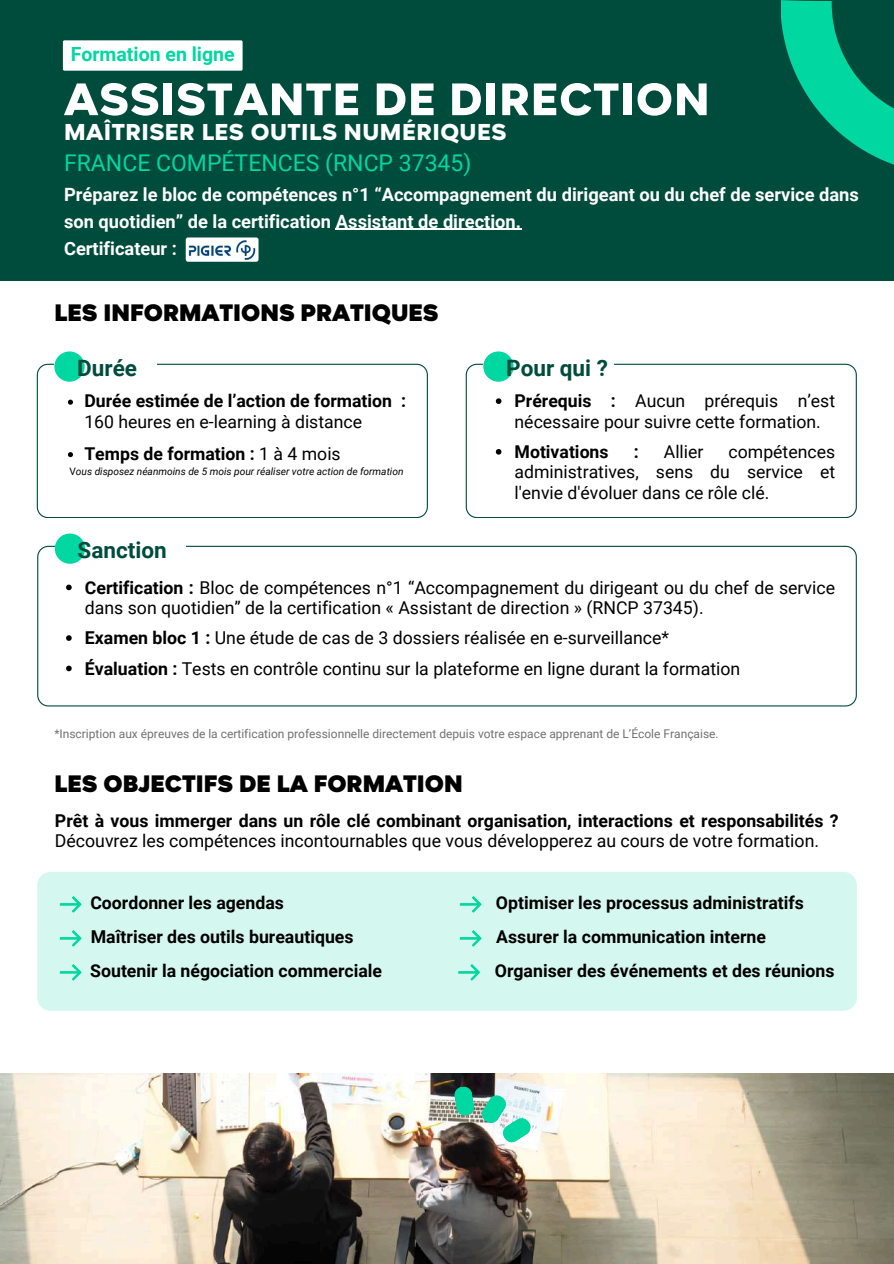
<style>
.page{position:relative;width:894px;height:1264px;background:#fff}
.page>*{position:absolute;margin:0;border:0;box-sizing:border-box;transform-origin:0 0}
.t1{font:800 51.6px "Magenos";letter-spacing:.02em;color:#fff}
.t2{font:900 27px "Magenos";color:#000}
.t3{font:800 26.1px "Magenos";letter-spacing:.02em;color:#fff}
.t4{font:22.95px "Roboto";color:#00d7a1}
.t5{font:700 22.5px "Roboto";color:#004c3c}
.t6{font:700 19.5px "Roboto";color:#00d7a1}
.t7{font:700 18.3px/27px "Roboto";color:#fff}
.t8{font:17.7px/20.2px "Roboto";color:#000}
.t9{font:700 17.7px/34px "Roboto";color:#000}
.t10{font:12px "Roboto";color:#717171}
.t11{font:italic 10.2px "Roboto";color:#000}
.s1{font-weight:700}
.s2{font-style:normal}
</style>
<div class="page">
<div style="left:0;top:0;width:893px;height:280px;background:#004c3c"></div>
<div style="left:37px;top:871px;width:819px;height:139px;background:#d4f8ef;border-radius:13px"></div>
<svg style="left:465px;top:364px;width:391px;height:154px"></svg>
<div style="left:483px;top:347px;width:131px;height:39px;background:#fff"></div>
<div style="left:483px;top:351px;width:30px;height:31px;background:#00d7a1;border-radius:50%"></div>
<svg style="left:60px;top:896px;width:22px;height:16px"></svg>
<svg style="left:60px;top:930px;width:22px;height:16px"></svg>
<svg style="left:60px;top:964px;width:22px;height:16px"></svg>
<svg style="left:781px;top:0;width:112px;height:165px"></svg>
<svg style="left:37px;top:364px;width:390px;height:154px"></svg>
<div style="left:54px;top:347px;width:103px;height:39px;background:#fff"></div>
<div style="left:54px;top:351px;width:31px;height:31px;background:#00d7a1;border-radius:50%"></div>
<svg style="left:37px;top:546px;width:819px;height:160px"></svg>
<div style="left:55px;top:529px;width:131px;height:39px;background:#fff"></div>
<div style="left:55px;top:533px;width:30px;height:30px;background:#00d7a1;border-radius:50%"></div>
<svg style="left:459px;top:896px;width:22px;height:16px"></svg>
<svg style="left:459px;top:930px;width:22px;height:16px"></svg>
<img style="left:0;top:1073px;width:893px;height:190px">
<svg style="left:481px;top:1095px;width:49px;height:47px"></svg>
<svg style="left:454px;top:1086px;width:20px;height:29px"></svg>
<hr style="left:336px;top:229px;width:180px;height:1px;background:#fff">
<img style="left:186px;top:237px;width:72px;height:25px;border-radius:2px">
<svg style="left:458px;top:964px;width:22px;height:16px"></svg>
<div style="left:63px;top:40px;width:179px;height:31px;background:#fff;border-radius:2px"></div>
<svg style="left:495px;top:398px;width:6px;height:6px"></svg>
<svg style="left:495px;top:449px;width:6px;height:5px"></svg>
<svg style="left:68px;top:399px;width:5px;height:6px"></svg>
<svg style="left:68px;top:452px;width:5px;height:5px"></svg>
<svg style="left:66px;top:584px;width:6px;height:6px"></svg>
<svg style="left:66px;top:635px;width:6px;height:6px"></svg>
<svg style="left:66px;top:665px;width:6px;height:6px"></svg>
<p class="t6" style="left:71px;top:43px;width:165px">Formation en ligne</p>
<h1 class="t1" style="left:64px;top:72px;width:647px">ASSISTANTE DE DIRECTION</h1>
<h3 class="t3" style="left:64px;top:118px;width:444px">MAÎTRISER LES OUTILS NUMÉRIQUES</h3>
<p class="t4" style="left:64px;top:149px;width:409px">FRANCE COMPÉTENCES (RNCP 37345)</p>
<p class="t7" style="left:64px;top:181px;width:796px">Préparez le bloc de compétences n°1 “Accompagnement du dirigeant ou du chef de service dans son quotidien” de la certification Assistant de direction.<br>Certificateur :</p>
<h2 class="t2" style="left:55px;top:298px;width:385px">LES INFORMATIONS PRATIQUES</h2>
<p class="t5" style="left:77px;top:355px;width:61px">Durée</p>
<p class="t9" style="left:84px;top:384px;width:323px">Durée estimée de l’action de formation :</p>
<p class="t8" style="left:84px;top:406px;width:279px;line-height:31.3px">160 heures en e-learning à distance<br><span class="s1">Temps de formation :</span> 1 à 4 mois</p>
<p class="t11" style="left:69px;top:465px;width:335px"><span class="s2">V</span>ous disposez néanmoins de 5 mois pour réaliser votre action de formation</p>
<p class="t5" style="left:78px;top:537px;width:91px">Sanction</p>
<p class="t5" style="left:506px;top:355px;width:103px">Pour qui ?</p>
<p class="t8" style="left:514px;top:391px;width:322px"><span class="s1">Prérequis :</span> Aucun prérequis n’est nécessaire pour suivre cette formation.</p>
<p class="t9" style="left:514px;top:435px;width:95px">Motivations</p>
<p class="t9" style="left:633px;top:435px;width:6px">:</p>
<p class="t8" style="left:663px;top:442px;width:41px">Allier</p>
<p class="t8" style="left:514px;top:442px;width:322px;text-align:justify;text-indent:214px">compétences administratives, sens du service et l'envie d'évoluer dans ce rôle clé.</p>
<p class="t8" style="left:85px;top:577px;width:751px"><span class="s1">Certification :</span> Bloc de compétences n°1 “Accompagnement du dirigeant ou du chef de service dans son quotidien” de la certification « Assistant de direction » (RNCP 37345).</p>
<p class="t8" style="left:85px;top:623px;width:656px;line-height:30.3px"><span class="s1">Examen bloc 1 :</span> Une étude de cas de 3 dossiers réalisée en e-surveillance*<br><span class="s1">Évaluation :</span> Tests en contrôle continu sur la plateforme en ligne durant la formation</p>
<p class="t10" style="left:54px;top:726px;width:665px">*Inscription aux épreuves de la certification professionnelle directement depuis votre espace apprenant de L’École Française.</p>
<h2 class="t2" style="left:55px;top:768px;width:409px">LES OBJECTIFS DE LA FORMATION</h2>
<p class="t9" style="left:55px;top:804px;width:785px">Prêt à vous immerger dans un rôle clé combinant organisation, interactions et responsabilités ?</p>
<p class="t8" style="left:55px;top:831px;width:765px">Découvrez les compétences incontournables que vous développerez au cours de votre formation.</p>
<p class="t9" style="left:90px;top:885px;width:265px">Coordonner les agendas<br>Maîtriser des outils bureautiques</p>
<p class="t9" style="left:495px;top:885px;width:309px;line-height:34.5px">Optimiser les processus administratifs<br>Assurer la communication interne</p>
<p class="t9" style="left:90px;top:953px;width:293px">Soutenir la négociation commerciale</p>
<p class="t9" style="left:494px;top:954px;width:341px">Organiser des événements et des réunions</p>
</div>
